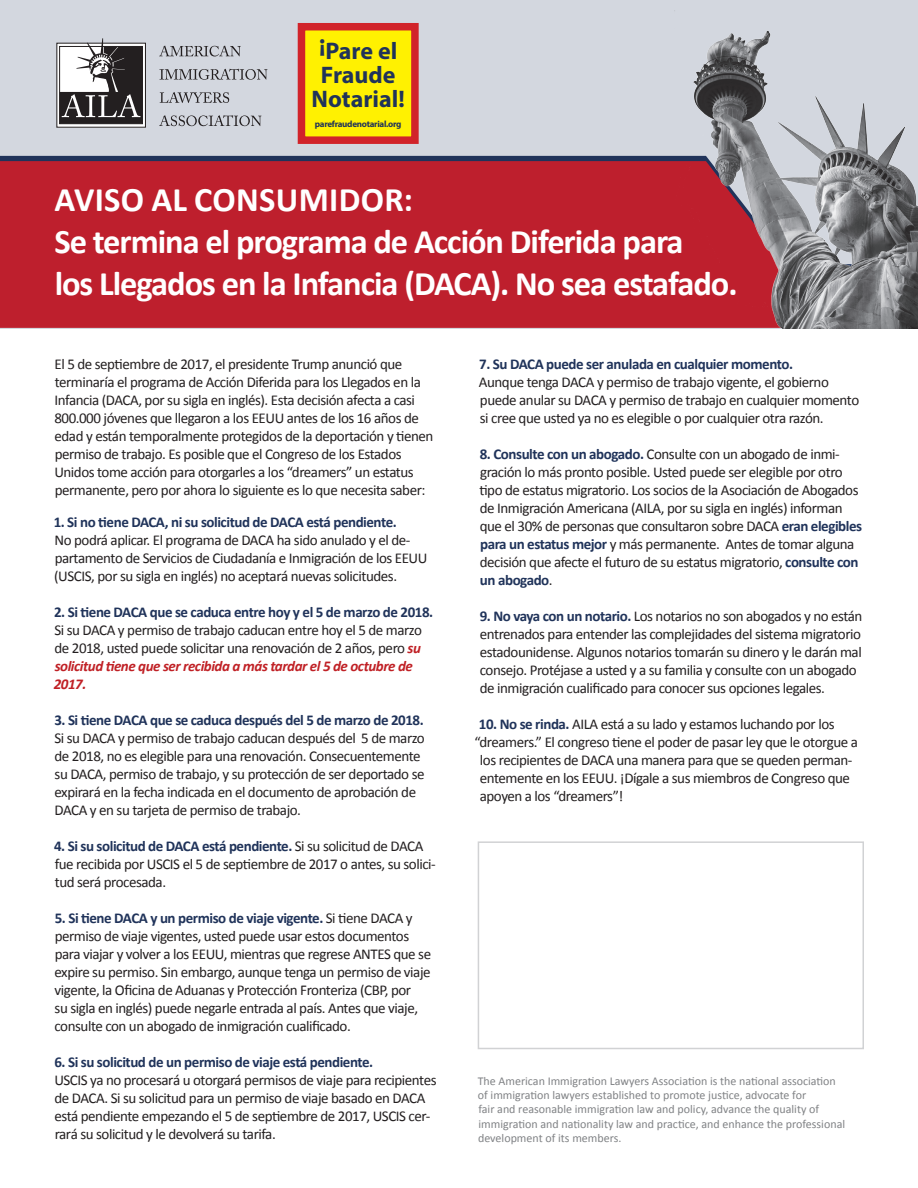
<style>
.page{position:relative;width:918px;height:1188px;background:#fff}
.page>*{position:absolute;margin:0;border:0;box-sizing:border-box;transform-origin:0 0}
.t1{font:700 34.5px/42px "Calibri";letter-spacing:-.03em;color:#fff}
.t2{font:700 24px/24px "Myriad Pro";color:#20335a;text-align:center}
.t3{font:15px/18px "Calibri";letter-spacing:-.03em;color:#231f20}
.t4{font:700 15px "Calibri";letter-spacing:-.03em;color:#20335a}
.t5{font:12px/14.4px "Calibri";color:#808285}
.t6{font:700 9px "Myriad Pro";letter-spacing:-.03em;color:#20335a}
.s1{font-weight:700;font-style:italic;color:#c02025}
.s2{font-weight:700;color:#20335a}
</style>
<div class="page">
<div style="left:0;top:0;width:918px;height:329px;background:#d3d7df"></div>
<div style="left:0;top:156px;width:674px;height:5px;background:#20335a"></div>
<div style="left:0;top:161px;width:674px;height:167px;background:#be1f2d"></div>
<img style="left:674px;top:10px;width:244px;height:319px">
<svg style="left:57px;top:43px;width:88px;height:84px"></svg>
<div style="left:57px;top:43px;width:89px;height:85px;border:1px solid #231f20"></div>
<svg style="left:60px;top:38px;width:83px;height:86px;background:#797677"></svg>
<svg style="left:159px;top:46px;width:82px;height:10px"></svg>
<svg style="left:159px;top:69px;width:108px;height:11px"></svg>
<svg style="left:160px;top:92px;width:69px;height:11px"></svg>
<svg style="left:159px;top:115px;width:102px;height:11px"></svg>
<div style="left:478px;top:841px;width:386px;height:208px;border:2px solid #d1d2d4"></div>
<div style="left:298px;top:23px;width:121px;height:121px;background:#fff101;border:8px solid #d1232a"></div>
<h2 class="t2" style="left:312px;top:38px;width:95px">¡Pare el<br>Fraude<br>Notarial!</h2>
<p class="t6" style="left:315px;top:118px;width:88px">parefraudenotarial.org</p>
<h1 class="t1" style="left:54px;top:179px;width:685px">AVISO AL CONSUMIDOR:<br>Se termina el programa de Acción Diferida para<br>los Llegados en la Infancia (DACA). No sea estafado.</h1>
<p class="t3" style="left:54px;top:355px;width:381px">El 5 de septiembre de 2017, el presidente Trump anunció que terminaría el programa de Acción Diferida para los Llegados en la Infancia (DACA, por su sigla en inglés). Esta decisión afecta a casi 800.000 jóvenes que llegaron a los EEUU antes de los 16 años de edad y están temporalmente protegidos de la deportación y tienen permiso de trabajo. Es posible que el Congreso de los Estados Unidos tome acción para otorgarles a los “dreamers” un estatus permanente, pero por ahora lo siguiente es lo que necesita saber:</p>
<p class="t4" style="left:54px;top:512px;width:345px">1. Si no tiene DACA, ni su solicitud de DACA está pendiente.</p>
<p class="t3" style="left:54px;top:531px;width:375px">No podrá aplicar. El programa de DACA ha sido anulado y el de&shy;partamento de Servicios de Ciudadanía e Inmigración de los EEUU (USCIS, por su sigla en inglés) no aceptará nuevas solicitudes.</p>
<p class="t4" style="left:54px;top:602px;width:381px">2. Si tiene DACA que se caduca entre hoy y el 5 de marzo de 2018.</p>
<p class="t3" style="left:54px;top:621px;width:370px">Si su DACA y permiso de trabajo caducan entre hoy el 5 de marzo de 2018, usted puede solicitar una renovación de 2 años, pero <span class="s1">su solicitud tiene que ser recibida a más tardar el 5 de octubre de 2017.</span></p>
<p class="t4" style="left:54px;top:710px;width:371px">3. Si tiene DACA que se caduca después del 5 de marzo de 2018.</p>
<p class="t3" style="left:54px;top:729px;width:372px">Si su DACA y permiso de trabajo caducan después del 5 de marzo de 2018, no es elegible para una renovación. Consecuentemente su DACA, permiso de trabajo, y su protección de ser deportado se expirará en la fecha indicada en el documento de aprobación de DACA y en su tarjeta de permiso de trabajo.</p>
<p class="t3" style="left:54px;top:837px;width:383px"><span class="s2">4. Si su solicitud de DACA está pendiente.</span> Si su solicitud de DACA fue recibida por USCIS el 5 de septiembre de 2017 o antes, su solici&shy;tud será procesada.</p>
<p class="t3" style="left:55px;top:909px;width:378px"><span class="s2">5. Si tiene DACA y un permiso de viaje vigente.</span> Si tiene DACA y permiso de viaje vigentes, usted puede usar estos documentos para viajar y volver a los EEUU, mientras que regrese ANTES que se expire su permiso. Sin embargo, aunque tenga un permiso de viaje vigente, la Oficina de Aduanas y Protección Fronteriza (CBP, por<br>su sigla en inglés) puede negarle entrada al país. Antes que viaje, consulte con un abogado de inmigración cualificado.</p>
<p class="t4" style="left:54px;top:1052px;width:320px">6. Si su solicitud de un permiso de viaje está pendiente.</p>
<p class="t3" style="left:54px;top:1071px;width:384px">USCIS ya no procesará u otorgará permisos de viaje para recipientes de DACA. Si su solicitud para un permiso de viaje basado en DACA está pendiente empezando el 5 de septiembre de 2017, USCIS cer&shy;rará su solicitud y le devolverá su tarifa.</p>
<p class="t4" style="left:479px;top:354px;width:315px">7. Su DACA puede ser anulada en cualquier momento.</p>
<p class="t3" style="left:479px;top:373px;width:382px">Aunque tenga DACA y permiso de trabajo vigente, el gobierno puede anular su DACA y permiso de trabajo en cualquier momento si cree que usted ya no es elegible o por cualquier otra razón.</p>
<p class="t3" style="left:479px;top:445px;width:384px"><span class="s2">8. Consulte con un abogado.</span> Consulte con un abogado de inmi&shy;gración lo más pronto posible. Usted puede ser elegible por otro tipo de estatus migratorio. Los socios de la Asociación de Abogados de Inmigración Americana (AILA, por su sigla en inglés) informan que el 30% de personas que consultaron sobre DACA <span class="s2">eran elegibles para un estatus mejor</span> y más permanente. Antes de tomar alguna decisión que afecte el futuro de su estatus migratorio, <span class="s2">consulte con un abogado</span>.</p>
<p class="t3" style="left:480px;top:607px;width:384px"><span class="s2">9. No vaya con un notario.</span> Los notarios no son abogados y no están entrenados para entender las complejidades del sistema migratorio estadounidense. Algunos notarios tomarán su dinero y le darán mal consejo. Protéjase a usted y a su familia y consulte con un abogado de inmigración cualificado para conocer sus opciones legales.</p>
<p class="t3" style="left:479px;top:715px;width:357px"><span class="s2">10. No se rinda.</span> AILA está a su lado y estamos luchando por los</p>
<p class="t3" style="left:474px;top:733px;width:385px">“dreamers.” El congreso tiene el poder de pasar ley que le otorgue a</p>
<p class="t3" style="left:480px;top:751px;width:374px">los recipientes de DACA una manera para que se queden perman-</p>
<p class="t3" style="left:480px;top:769px;width:372px">entemente en los EEUU. ¡Dígale a sus miembros de Congreso que</p>
<p class="t3" style="left:480px;top:787px;width:145px">apoyen a los “dreamers”!</p>
<p class="t5" style="left:478px;top:1074px;width:369px">The American Immigration Lawyers Association is the national association of immigration lawyers established to promote justice, advocate for<br>fair and reasonable immigration law and policy, advance the quality of immigration and nationality law and practice, and enhance the professional development of its members.</p>
</div>
